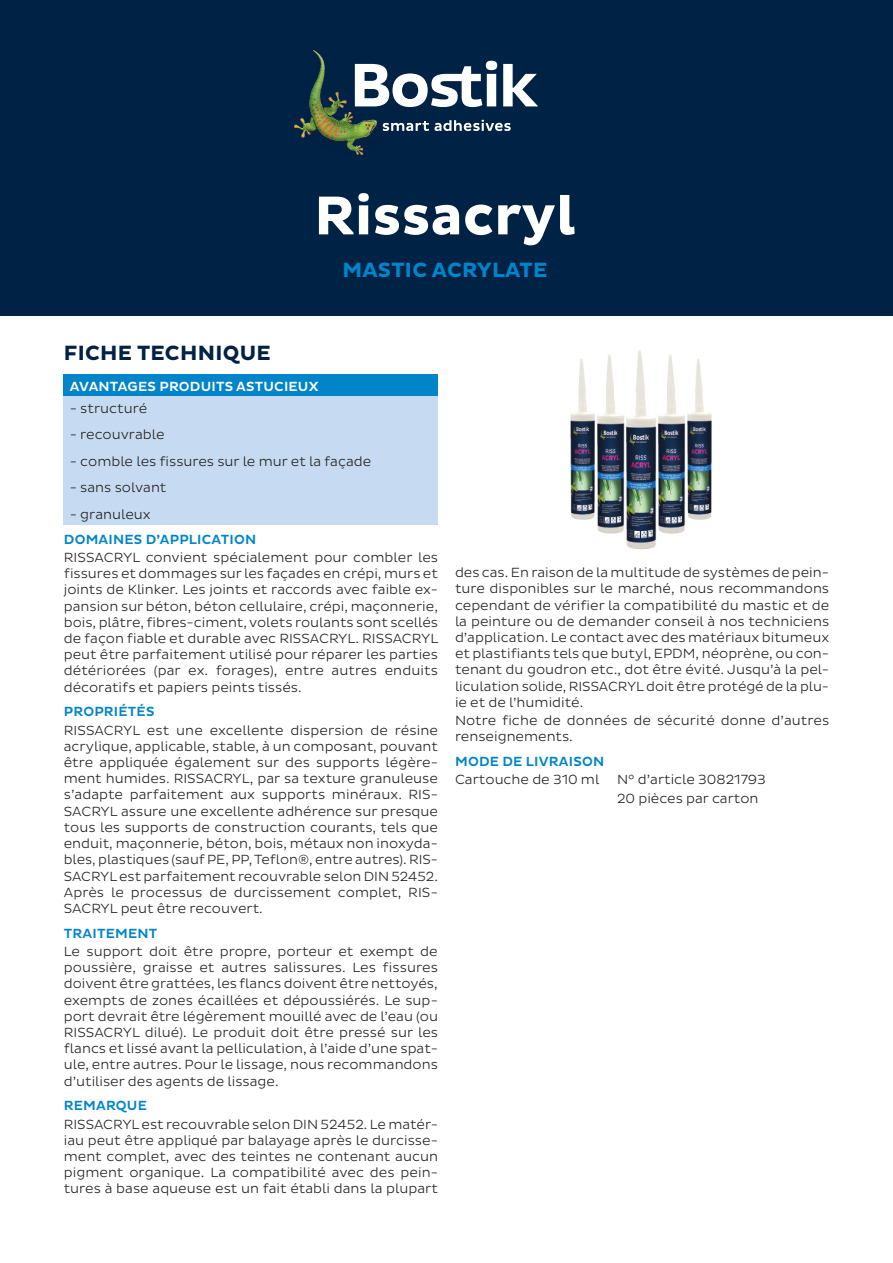
<style>
.page{position:relative;width:893px;height:1263px;background:#fff}
.page>*{position:absolute;margin:0;border:0;box-sizing:border-box;transform-origin:0 0}
.Headline1{font:700 55.5px "Bostik";color:#fff}
.Subline{font:700 21px "Bostik";letter-spacing:.015em;color:#002245}
.Subline-2{font:700 21px "Bostik";letter-spacing:.015em;color:#0084ca}
.Fließtext{font:300 13.5px/16.2px "Bostik";color:#231f20;text-align:justify}
.Fließtext_Hervorhebu{font:500 13.5px "Bostik";letter-spacing:.015em;color:#0084ca}
.Fließtext_Hervorhebu-2{font:500 13.5px "Bostik";letter-spacing:.015em;color:#fff}
</style>
<div class="page">
<div style="left:0;top:0;width:893px;height:316px;background:#002245"></div>
<img style="left:295px;top:51px;width:82px;height:103px">
<svg style="left:383px;top:121px;width:46px;height:10px"></svg>
<svg style="left:435px;top:120px;width:76px;height:11px"></svg>
<svg style="left:355px;top:61px;width:183px;height:46px"></svg>
<div style="left:64px;top:375px;width:374px;height:22px;background:#0084ca"></div>
<div style="left:64px;top:397px;width:374px;height:128px;background:#c6dbf1"></div>
<img style="left:570px;top:350px;width:142px;height:200px">
<p class="Headline1" style="left:314px;top:184px;width:263px">Rissacryl</p>
<p class="Subline-2" style="left:342px;top:257px;width:206px">MASTIC ACRYLATE</p>
<p class="Subline" style="left:64px;top:341px;width:208px">FICHE TECHNIQUE</p>
<p class="Fließtext_Hervorhebu-2" style="left:70px;top:379px;width:250px">AVANTAGES PRODUITS ASTUCIEUX</p>
<p class="Fließtext" style="left:70px;top:400px;width:79px">- structuré</p>
<p class="Fließtext" style="left:70px;top:427px;width:96px">- recouvrable</p>
<p class="Fließtext" style="left:70px;top:453px;width:303px">- comble les fissures sur le mur et la façade</p>
<p class="Fließtext" style="left:70px;top:480px;width:98px">- sans solvant</p>
<p class="Fließtext" style="left:70px;top:506px;width:82px">- granuleux</p>
<p class="Fließtext_Hervorhebu" style="left:64px;top:531px;width:194px">DOMAINES D’APPLICATION</p>
<p class="Fließtext" style="left:64px;top:549px;width:376px">RISSACRYL convient spécialement pour combler les fissures et dommages sur les façades en crépi, murs et joints de Klinker. Les joints et raccords avec faible ex&shy;pansion sur béton, béton cellulaire, crépi, maçonnerie, bois, plâtre, fibres-ciment, volets roulants sont scellés de façon fiable et durable avec RISSACRYL. RISSACRYL peut être parfaitement utilisé pour réparer les parties détériorées (par ex. forages), entre autres enduits décoratifs et papiers peints tissés.</p>
<p class="Fließtext_Hervorhebu" style="left:64px;top:704px;width:92px">PROPRIÉTÉS</p>
<p class="Fließtext" style="left:64px;top:722px;width:376px">RISSACRYL est une excellente dispersion de résine acrylique, applicable, stable, à un composant, pouvant être appliquée également sur des supports légère&shy;ment humides. RISSACRYL, par sa texture granuleuse s’adapte parfaitement aux supports minéraux. RIS-SACRYL assure une excellente adhérence sur presque tous les supports de construction courants, tels que enduit, maçonnerie, béton, bois, métaux non inoxyda&shy;bles, plastiques (sauf PE, PP, Teflon®, entre autres). RIS-SACRYL est parfaitement recouvrable selon DIN 52452.<br>Après le processus de durcissement complet, RIS-SACRYL peut être recouvert.</p>
<p class="Fließtext_Hervorhebu" style="left:64px;top:925px;width:95px">TRAITEMENT</p>
<p class="Fließtext" style="left:64px;top:943px;width:376px">Le support doit être propre, porteur et exempt de poussière, graisse et autres salissures. Les fissures doivent être grattées, les flancs doivent être nettoyés, exempts de zones écaillées et dépoussiérés. Le sup&shy;port devrait être légèrement mouillé avec de l’eau (ou RISSACRYL dilué). Le produit doit être pressé sur les flancs et lissé avant la pelliculation, à l’aide d’une spat&shy;ule, entre autres. Pour le lissage, nous recommandons d’utiliser des agents de lissage.</p>
<p class="Fließtext_Hervorhebu" style="left:64px;top:1098px;width:85px">REMARQUE</p>
<p class="Fließtext" style="left:64px;top:1116px;width:376px">RISSACRYL est recouvrable selon DIN 52452. Le matér&shy;iau peut être appliqué par balayage après le durcisse&shy;ment complet, avec des teintes ne contenant aucun pigment organique. La compatibilité avec des pein&shy;tures à base aqueuse est un fait établi dans la plupart</p>
<p class="Fließtext" style="left:455px;top:564px;width:376px">des cas. En raison de la multitude de systèmes de pein&shy;ture disponibles sur le marché, nous recommandons cependant de vérifier la compatibilité du mastic et de la peinture ou de demander conseil à nos techniciens d’application. Le contact avec des matériaux bitumeux et plastifiants tels que butyl, EPDM, néoprène, ou con&shy;tenant du goudron etc., dot être évité. Jusqu’à la pel&shy;liculation solide, RISSACRYL doit être protégé de la plu&shy;ie et de l’humidité.</p>
<p class="Fließtext" style="left:455px;top:712px;width:376px">Notre fiche de données de sécurité donne d’autres renseignements.</p>
<p class="Fließtext_Hervorhebu" style="left:455px;top:754px;width:151px">MODE DE LIVRAISON</p>
<p class="Fließtext" style="left:455px;top:772px;width:146px">Cartouche de 310 ml</p>
<p class="Fließtext" style="left:617px;top:772px;width:150px">N° d’article 30821793</p>
<p class="Fließtext" style="left:617px;top:790px;width:143px">20 pièces par carton</p>
</div>
